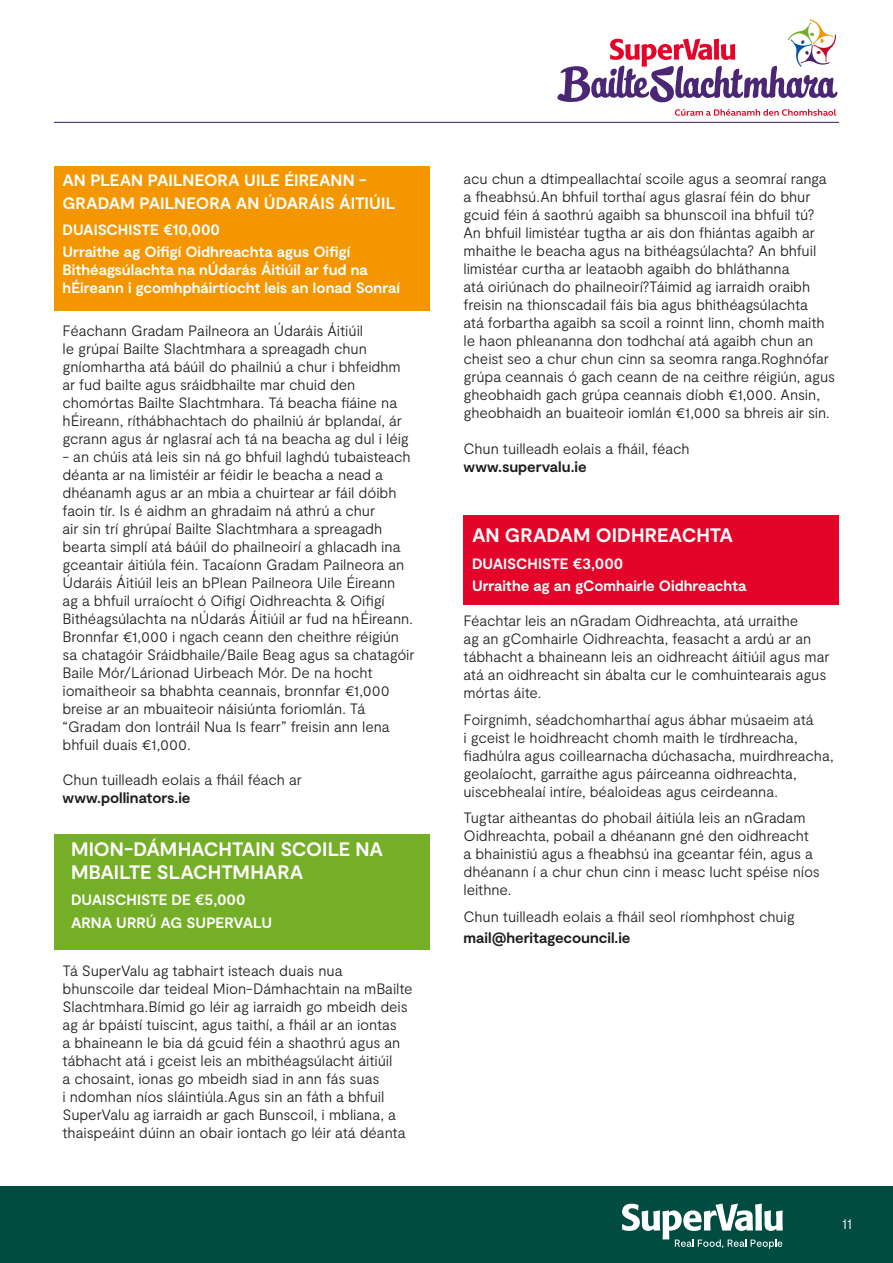
<style>
.page{position:relative;width:893px;height:1263px;background:#fff}
.page>*{position:absolute;margin:0;border:0;box-sizing:border-box;transform-origin:0 0}
.t1{font:700 19.5px/22.5px "Moderat";letter-spacing:-.005em;color:#fff}
.t2{font:700 16.5px/22.5px "Moderat";letter-spacing:-.005em;color:#fff}
.t3{font:300 15px/18px "Moderat";letter-spacing:-.005em;color:#1d1d1b}
.t4{font:700 15px/22.2px "Moderat";letter-spacing:-.005em;color:#fff}
.t5{font:700 15px "Moderat";letter-spacing:-.005em;color:#1d1d1b}
.t6{font:300 15px "Moderat";color:#fff}
</style>
<div class="page">
<div style="left:0;top:1186px;width:893px;height:77px;background:#004c40"></div>
<hr style="left:54px;top:122px;width:785px;height:1px;background:#4e2e7d">
<svg style="left:557px;top:20px;width:280px;height:82px"></svg>
<svg style="left:675px;top:109px;width:161px;height:7px"></svg>
<svg style="left:622px;top:1203px;width:161px;height:46px"></svg>
<div style="left:463px;top:515px;width:376px;height:89px;background:#e40429"></div>
<div style="left:54px;top:834px;width:375px;height:115px;background:#74af27"></div>
<div style="left:54px;top:166px;width:375px;height:144px;background:#f49600"></div>
<p class="t2" style="left:63px;top:170px;width:334px">AN PLEAN PAILNEORA UILE ÉIREANN -<br>GRADAM PAILNEORA AN ÚDARÁIS ÁITIÚIL</p>
<p class="t4" style="left:63px;top:220px;width:289px">DUAISCHISTE €10,000<br>Urraithe ag Oifigí Oidhreachta agus Oifigí</p>
<p class="t4" style="left:63px;top:262px;width:339px;line-height:18px">Bithéagsúlachta na nÚdarás Áitiúil ar fud na hÉireann i gcomhpháirtíocht leis an Ionad Sonraí</p>
<p class="t3" style="left:63px;top:322px;width:348px">Féachann Gradam Pailneora an Údaráis Áitiúil<br>le grúpaí Bailte Slachtmhara a spreagadh chun gníomhartha atá báúil do phailniú a chur i bhfeidhm ar fud bailte agus sráidbhailte mar chuid den chomórtas Bailte Slachtmhara. Tá beacha fiáine na hÉireann, ríthábhachtach do phailniú ár bplandaí, ár gcrann agus ár nglasraí ach tá na beacha ag dul i léig</p>
<p class="t3" style="left:63px;top:448px;width:354px">- an chúis atá leis sin ná go bhfuil laghdú tubaisteach déanta ar na limistéir ar féidir le beacha a nead a dhéanamh agus ar an mbia a chuirtear ar fáil dóibh faoin tír. Is é aidhm an ghradaim ná athrú a chur<br>air sin trí ghrúpaí Bailte Slachtmhara a spreagadh bearta simplí atá báúil do phailneoirí a ghlacadh ina gceantair áitiúla féin. Tacaíonn Gradam Pailneora an Údaráis Áitiúil leis an bPlean Pailneora Uile Éireann ag a bhfuil urraíocht ó Oifigí Oidhreachta &amp; Oifigí Bithéagsúlachta na nÚdarás Áitiúil ar fud na hÉireann.<br>Bronnfar €1,000 i ngach ceann den cheithre réigiún sa chatagóir Sráidbhaile/Baile Beag agus sa chatagóir Baile Mór/Lárionad Uirbeach Mór. De na hocht iomaitheoir sa bhabhta ceannais, bronnfar €1,000 breise ar an mbuaiteoir náisiúnta foriomlán. Tá “Gradam don Iontráil Nua Is fearr” freisin ann lena bhfuil duais €1,000.</p>
<p class="t3" style="left:63px;top:771px;width:241px">Chun tuilleadh eolais a fháil féach ar</p>
<p class="t5" style="left:63px;top:789px;width:130px">www.pollinators.ie</p>
<h1 class="t1" style="left:71px;top:839px;width:314px">MION-DÁMHACHTAIN SCOILE NA<br>MBAILTE SLACHTMHARA</h1>
<p class="t4" style="left:71px;top:890px;width:203px">DUAISCHISTE DE €5,000<br>ARNA URRÚ AG SUPERVALU</p>
<p class="t3" style="left:63px;top:962px;width:352px">Tá SuperValu ag tabhairt isteach duais nua bhunscoile dar teideal Mion-Dámhachtain na mBailte Slachtmhara.Bímid go léir ag iarraidh go mbeidh deis ag ár bpáistí tuiscint, agus taithí, a fháil ar an iontas<br>a bhaineann le bia dá gcuid féin a shaothrú agus an tábhacht atá i gceist leis an mbithéagsúlacht áitiúil<br>a chosaint, ionas go mbeidh siad in ann fás suas<br>i ndomhan níos sláintiúla.Agus sin an fáth a bhfuil SuperValu ag iarraidh ar gach Bunscoil, i mbliana, a thaispeáint dúinn an obair iontach go léir atá déanta</p>
<p class="t3" style="left:463px;top:170px;width:373px">acu chun a dtimpeallachtaí scoile agus a seomraí ranga a fheabhsú.An bhfuil torthaí agus glasraí féin do bhur gcuid féin á saothrú agaibh sa bhunscoil ina bhfuil tú?<br>An bhfuil limistéar tugtha ar ais don fhiántas agaibh ar mhaithe le beacha agus na bithéagsúlachta? An bhfuil limistéar curtha ar leataobh agaibh do bhláthanna<br>atá oiriúnach do phailneoirí?Táimid ag iarraidh oraibh freisin na thionscadail fáis bia agus bhithéagsúlachta<br>atá forbartha agaibh sa scoil a roinnt linn, chomh maith le haon phleananna don todhchaí atá agaibh chun an cheist seo a chur chun cinn sa seomra ranga.Roghnófar grúpa ceannais ó gach ceann de na ceithre réigiún, agus gheobhaidh gach grúpa ceannais díobh €1,000. Ansin, gheobhaidh an buaiteoir iomlán €1,000 sa bhreis air sin.</p>
<p class="t3" style="left:463px;top:440px;width:228px">Chun tuilleadh eolais a fháil, féach</p>
<p class="t5" style="left:463px;top:458px;width:125px">www.supervalu.ie</p>
<h1 class="t1" style="left:472px;top:525px;width:263px">AN GRADAM OIDHREACHTA</h1>
<p class="t4" style="left:472px;top:553px;width:276px">DUAISCHISTE €3,000<br>Urraithe ag an gComhairle Oidhreachta</p>
<p class="t3" style="left:463px;top:612px;width:368px">Féachtar leis an nGradam Oidhreachta, atá urraithe<br>ag an gComhairle Oidhreachta, feasacht a ardú ar an tábhacht a bhaineann leis an oidhreacht áitiúil agus mar atá an oidhreacht sin ábalta cur le comhuintearais agus mórtas áite.</p>
<p class="t3" style="left:463px;top:710px;width:372px">Foirgnimh, séadchomharthaí agus ábhar músaeim atá<br>i gceist le hoidhreacht chomh maith le tírdhreacha, fiadhúlra agus coillearnacha dúchasacha, muirdhreacha, geolaíocht, garraithe agus páirceanna oidhreachta, uiscebhealaí intíre, béaloideas agus ceirdeanna.</p>
<p class="t3" style="left:463px;top:809px;width:358px">Tugtar aitheantas do phobail áitiúla leis an nGradam Oidhreachta, pobail a dhéanann gné den oidhreacht a bhainistiú agus a fheabhsú ina gceantar féin, agus a dhéanann í a chur chun cinn i measc lucht spéise níos leithne.</p>
<p class="t3" style="left:463px;top:907px;width:333px">Chun tuilleadh eolais a fháil seol ríomhphost chuig</p>
<p class="t5" style="left:463px;top:928px;width:169px">mail@heritagecouncil.ie</p>
<p class="t6" style="left:842px;top:1215px;width:12px">11</p>
</div>
